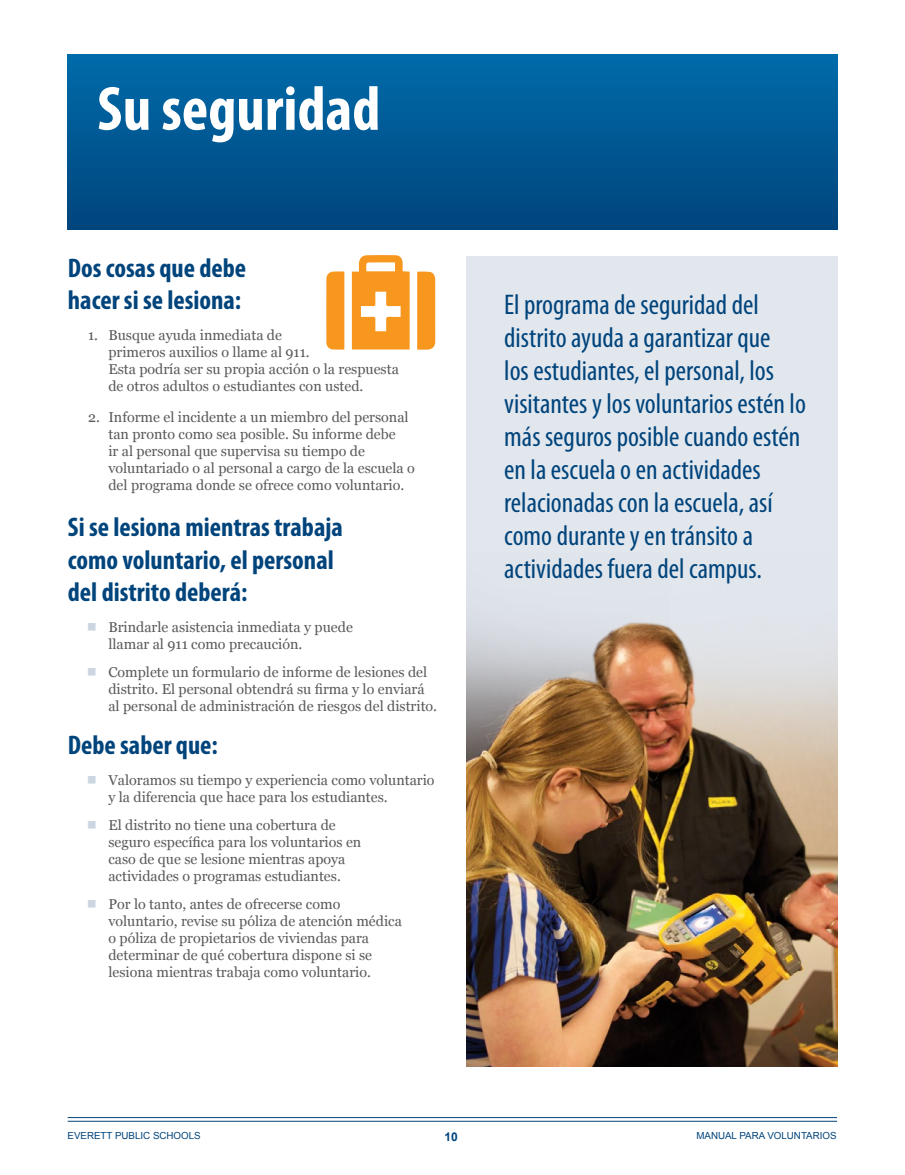
<style>
.page{position:relative;width:905px;height:1175px;background:#fff}
.page>*{position:absolute;margin:0;border:0;box-sizing:border-box;transform-origin:0 0}
.t1{font:700 condensed 63px "Myriad Pro";color:#fff}
.Side_bar_large_text{font:condensed 28.5px/33px "Myriad Pro";color:#00447c}
.t2{font:700 condensed 27px/32.4px "Myriad Pro";color:#00447c}
.t3{font:14.25px/17.1px "Georgia";color:#58595b}
.t4{font:700 12px "Arial";color:#00447c}
.t5{font:9.75px "Arial";color:#00447c}
</style>
<div class="page">
<hr style="left:68px;top:1120px;width:769px;height:1px;background:#00447c">
<hr style="left:68px;top:1117px;width:769px;height:1px;background:#00447c">
<div style="left:466px;top:256px;width:371px;height:810px;background:#e2e7ee"></div>
<div style="left:68px;top:54px;width:769px;height:176px;background:linear-gradient(to bottom,#006baa,#00457c)"></div>
<svg style="left:352px;top:255px;width:57px;height:94px"></svg>
<svg style="left:326px;top:271px;width:18px;height:79px"></svg>
<svg style="left:417px;top:271px;width:18px;height:79px"></svg>
<img style="left:466px;top:620px;width:371px;height:446px">
<h1 class="t1" style="left:97px;top:69px;width:284px">Su seguridad</h1>
<h2 class="t2" style="left:68px;top:251px;width:180px">Dos cosas que debe hacer si se lesiona:</h2>
<p class="t3" style="left:108px;top:326px;width:292px;text-indent:-20px">1. Busque ayuda inmediata de<br>primeros auxilios o llame al 911.<br>Esta podría ser su propia acción o la respuesta de otros adultos o estudiantes con usted.</p>
<p class="t3" style="left:108px;top:408px;width:308px;text-indent:-20px">2. Informe el incidente a un miembro del personal tan pronto como sea posible. Su informe debe<br>ir al personal que supervisa su tiempo de voluntariado o al personal a cargo de la escuela o del programa donde se ofrece como voluntario.</p>
<h2 class="t2" style="left:68px;top:510px;width:276px">Si se lesiona mientras trabaja como voluntario, el personal del distrito deberá:</h2>
<p class="t3" style="left:108px;top:617px;width:246px">Brindarle asistencia inmediata y puede llamar al 911 como precaución.</p>
<p class="t3" style="left:108px;top:662px;width:330px">Complete un formulario de informe de lesiones del distrito. El personal obtendrá su firma y lo enviará al personal de administración de riesgos del distrito.</p>
<h2 class="t2" style="left:68px;top:728px;width:151px">Debe saber que:</h2>
<p class="t3" style="left:108px;top:770px;width:328px">Valoramos su tiempo y experiencia como voluntario y la diferencia que hace para los estudiantes.</p>
<p class="t3" style="left:108px;top:815px;width:254px">El distrito no tiene una cobertura de seguro específica para los voluntarios en caso de que se lesione mientras apoya actividades o programas estudiantes.</p>
<p class="t3" style="left:108px;top:894px;width:295px">Por lo tanto, antes de ofrecerse como voluntario, revise su póliza de atención médica o póliza de propietarios de viviendas para determinar de qué cobertura dispone si se lesiona mientras trabaja como voluntario.</p>
<p class="Side_bar_large_text" style="left:504px;top:288px;width:303px">El programa de seguridad del distrito ayuda a garantizar que<br>los estudiantes, el personal, los visitantes y los voluntarios estén lo más seguros posible cuando estén en la escuela o en actividades relacionadas con la escuela, así como durante y en tránsito a actividades fuera del campus.</p>
<p class="t5" style="left:68px;top:1129px;width:135px">EVERETT PUBLIC SCHOOLS</p>
<p class="t4" style="left:444px;top:1128px;width:15px">10</p>
<p class="t5" style="left:696px;top:1129px;width:142px">MANUAL PARA VOLUNTARIOS</p>
</div>
